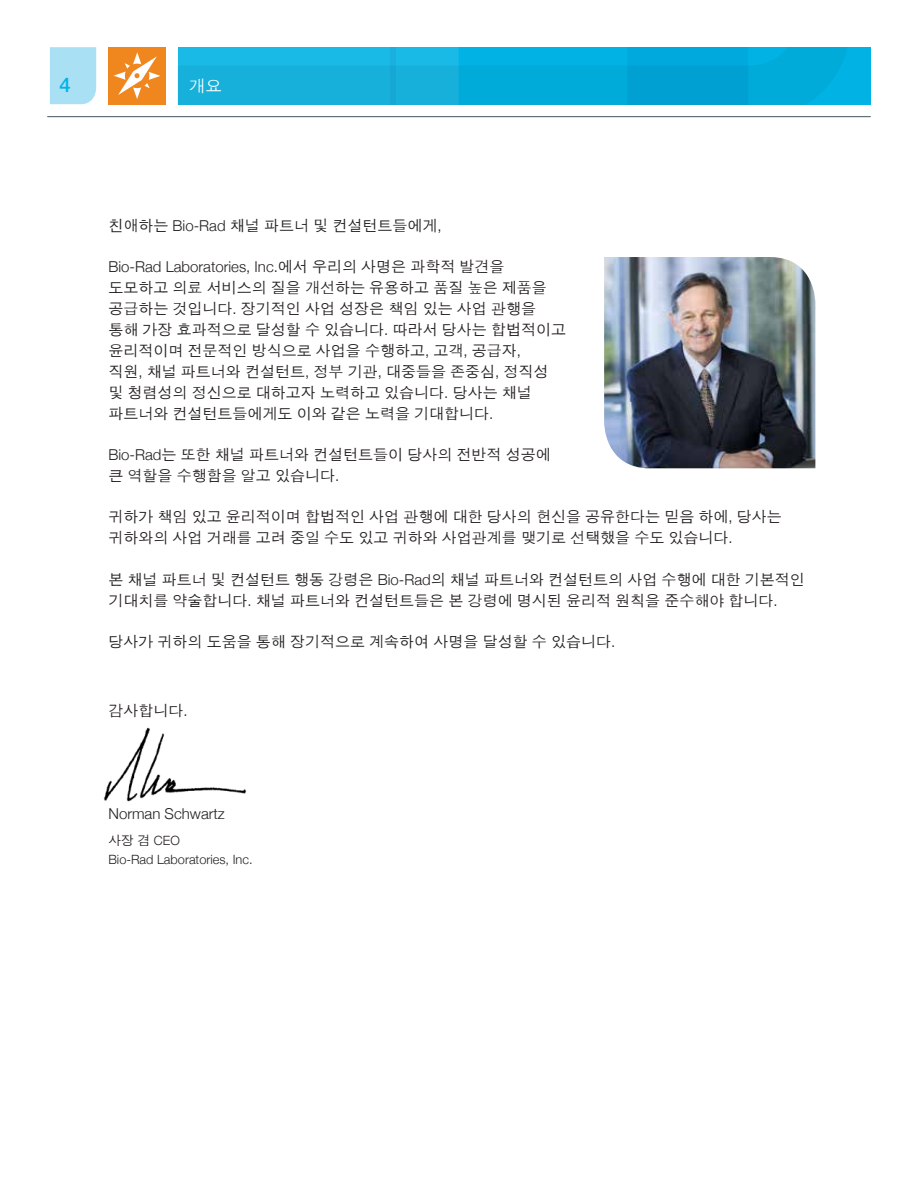
<style>
.page{position:relative;width:918px;height:1188px;background:#fff}
.page>*{position:absolute;margin:0;border:0;box-sizing:border-box;transform-origin:0 0}
.t1{font:500 20.25px "Helvetica Neue LT Std";color:#00b4e3}
.t2{font:16.5px "Apple Gothic";color:#fff}
.t3{font:15px/21px "Apple Gothic";color:#231f20}
.t4{font:300 15px "Helvetica Neue";color:#231f20}
.t5{font:300 12.75px "Helvetica Neue";color:#231f20}
.t6{font:12.75px "Apple Gothic";color:#231f20}
.s1{font-family:"Helvetica Neue";font-weight:300}
.s2{font-family:"Apple Gothic";font-weight:400}
</style>
<div class="page">
<div style="left:108px;top:47px;width:58px;height:57px;background:#ef871e"></div>
<svg style="left:114px;top:52px;width:46px;height:47px"></svg>
<hr style="left:47px;top:114px;width:826px;height:4px;background:#006e8a;opacity:.25">
<div style="left:50px;top:47px;width:46px;height:57px;background:#aae0f4"></div>
<svg style="left:178px;top:47px;width:693px;height:57px;background:#09addb"></svg>
<img style="left:103px;top:727px;width:144px;height:75px">
<img style="left:604px;top:257px;width:211px;height:211px">
<h1 class="t1" style="left:60px;top:73px;width:13px">4</h1>
<p class="t2" style="left:189px;top:76px;width:34px">개요</p>
<p class="t3" style="left:108px;top:215px;width:335px">친애하는 <span class="s1">Bio-Rad</span> 채널 파트너 및 컨설턴트들에게<span class="s1">,</span></p>
<p class="t4" style="left:108px;top:254px;width:398px">Bio-Rad Laboratories, Inc.<span class="s2">에서 우리의 사명은 과학적 발견을</span></p>
<p class="t3" style="left:108px;top:277px;width:459px">도모하고 의료 서비스의 질을 개선하는 유용하고 품질 높은 제품을 공급하는 것입니다<span class="s1">.</span> 장기적인 사업 성장은 책임 있는 사업 관행을 통해 가장 효과적으로 달성할 수 있습니다<span class="s1">.</span> 따라서 당사는 합법적이고 윤리적이며 전문적인 방식으로 사업을 수행하고<span class="s1">,</span> 고객<span class="s1">,</span> 공급자<span class="s1">,<br></span>직원<span class="s1">,</span> 채널 파트너와 컨설턴트<span class="s1">,</span> 정부 기관<span class="s1">,</span> 대중들을 존중심<span class="s1">,</span> 정직성 및 청렴성의 정신으로 대하고자 노력하고 있습니다<span class="s1">.</span> 당사는 채널 파트너와 컨설턴트들에게도 이와 같은 노력을 기대합니다<span class="s1">.</span></p>
<p class="t3" style="left:108px;top:444px;width:444px"><span class="s1">Bio-Rad</span>는 또한 채널 파트너와 컨설턴트들이 당사의 전반적 성공에 큰 역할을 수행함을 알고 있습니다<span class="s1">.</span></p>
<p class="t3" style="left:108px;top:507px;width:675px">귀하가 책임 있고 윤리적이며 합법적인 사업 관행에 대한 당사의 헌신을 공유한다는 믿음 하에<span class="s1">,</span> 당사는 귀하와의 사업 거래를 고려 중일 수도 있고 귀하와 사업관계를 맺기로 선택했을 수도 있습니다<span class="s1">.</span></p>
<p class="t3" style="left:108px;top:569px;width:698px">본 채널 파트너 및 컨설턴트 행동 강령은 <span class="s1">Bio-Rad</span>의 채널 파트너와 컨설턴트의 사업 수행에 대한 기본적인 기대치를 약술합니다<span class="s1">.</span> 채널 파트너와 컨설턴트들은 본 강령에 명시된 윤리적 원칙을 준수해야 합니다<span class="s1">.</span></p>
<p class="t3" style="left:108px;top:631px;width:508px">당사가 귀하의 도움을 통해 장기적으로 계속하여 사명을 달성할 수 있습니다<span class="s1">.</span></p>
<p class="t3" style="left:108px;top:700px;width:81px">감사합니다<span class="s1">.</span></p>
<p class="t4" style="left:108px;top:802px;width:118px">Norman Schwartz</p>
<p class="t6" style="left:108px;top:833px;width:73px">사장 겸 <span class="s1">CEO</span></p>
<p class="t5" style="left:108px;top:849px;width:146px">Bio-Rad Laboratories, Inc.</p>
</div>
